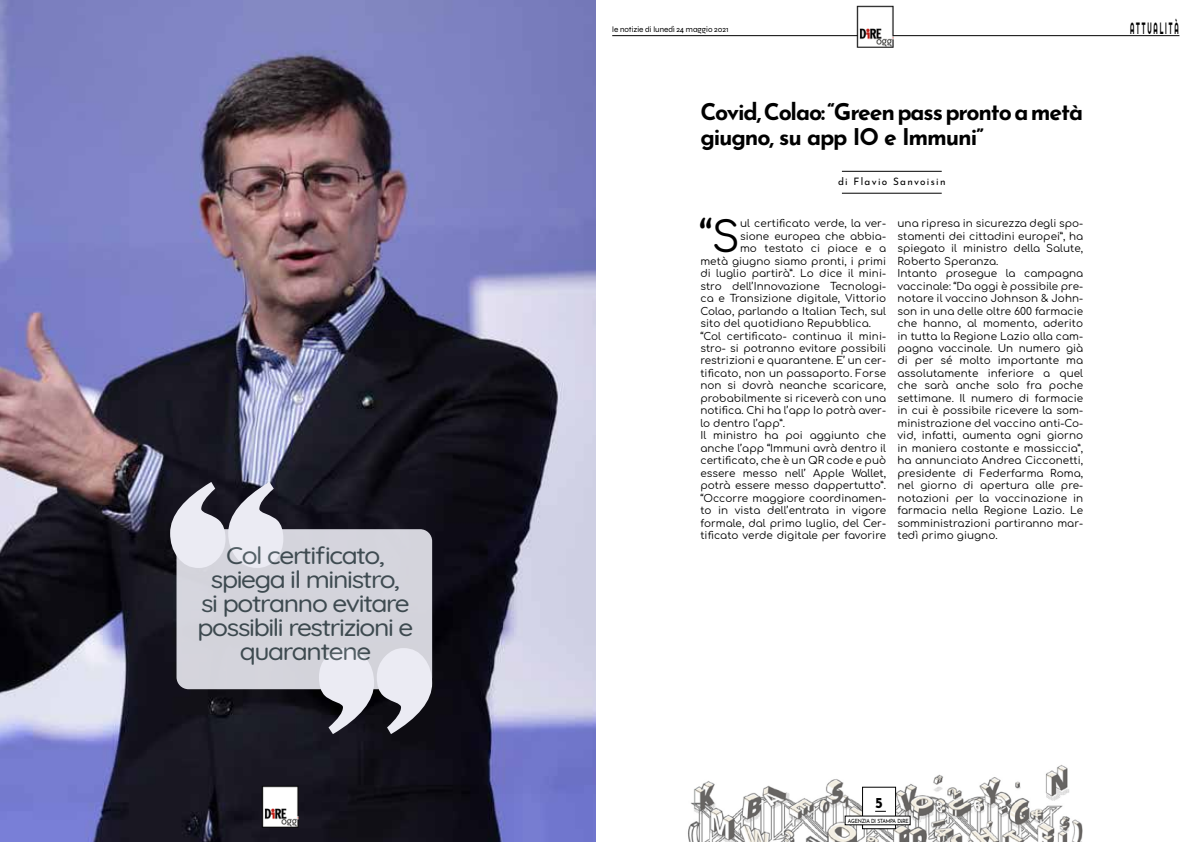
<style>
.page{position:relative;width:1191px;height:842px;background:#fff}
.page>*{position:absolute;margin:0;border:0;box-sizing:border-box;transform-origin:0 0}
.t1{font:42.4px "Comfortaa";color:#000}
.t2{font:300 24px/24px "Quicksand";letter-spacing:-.05em;color:#445258;text-align:center;scale:1.1 1}
.t3{font:700 23px/25px "Josefin Sans";letter-spacing:-.05em;color:#000}
.t4{font:16.4px "Righteous";letter-spacing:.29em;color:#000;scale:.39 1}
.t5{font:700 15px "Josefin Sans";color:#000}
.t6{font:10.4px/12.5px "Comfortaa";letter-spacing:.005em;color:#000}
.t7{font:10.2px "Josefin Sans";letter-spacing:.13em;color:#000}
.t8{font:8px "Syne";color:#000}
.t9{font:5.7px "Josefin Sans";letter-spacing:-.04em;color:#000;scale:.88 1}
.s1{font-weight:700}
</style>
<div class="page">
<img style="left:688px;top:765px;width:395px;height:77px">
<hr style="left:842px;top:193px;width:99px;height:1px;background:#000">
<hr style="left:842px;top:171px;width:99px;height:1px;background:#000">
<img style="left:0;top:0;width:595px;height:842px">
<svg style="left:170px;top:482px;width:113px;height:86px;background:#7b7a84"></svg>
<svg style="left:319px;top:680px;width:113px;height:54px;background:#717077"></svg>
<svg style="left:176px;top:529px;width:256px;height:160px;background:#d7d7de"></svg>
<hr style="left:612px;top:35px;width:567px;height:1px;background:#000">
<div style="left:862px;top:787px;width:34px;height:42px;background:#fff;border:1px solid #000"></div>
<div style="left:845px;top:816px;width:65px;height:9px;background:#fff"></div>
<img style="left:842px;top:5px;width:74px;height:42px">
<img style="left:247px;top:784px;width:73px;height:43px">
<h2 class="t2" style="left:197px;top:541px;width:198px">Col certificato, spiega il ministro,<br>si potranno evitare possibili restrizioni e quarantene</h2>
<p class="t8" style="left:612px;top:24px;width:118px">le notizie di lunedì 24 maggio 2021</p>
<h3 class="t3" style="left:700px;top:97px;width:384px">Covid, Colao: “Green pass pronto a metà giugno, su app IO e Immuni”</h3>
<p class="t7" style="left:838px;top:173px;width:109px">di Flavio Sanvoisin</p>
<h1 class="t1" style="left:699px;top:199px;width:42px">“S</h1>
<p class="t6" style="left:740px;top:216px;width:148px">ul certificato verde, la ver-</p>
<p class="t6" style="left:740px;top:228px;width:148px">sione europea che abbia-</p>
<p class="t6" style="left:740px;top:241px;width:148px">mo testato ci piace e a</p>
<p class="t6" style="left:700px;top:253px;width:187px">metà giugno siamo pronti, i primi</p>
<p class="t6" style="left:700px;top:266px;width:187px">di luglio partirà”. Lo dice il mini-</p>
<p class="t6" style="left:700px;top:278px;width:187px">stro dell’Innovazione Tecnologi-</p>
<p class="t6" style="left:700px;top:291px;width:187px">ca e Transizione digitale, Vittorio</p>
<p class="t6" style="left:700px;top:303px;width:187px">Colao, parlando a Italian Tech, sul</p>
<p class="t6" style="left:700px;top:316px;width:172px">sito del quotidiano Repubblica.</p>
<p class="t6" style="left:700px;top:328px;width:187px">“Col certificato- continua il mini-</p>
<p class="t6" style="left:700px;top:341px;width:187px">stro- si potranno evitare possibili</p>
<p class="t6" style="left:700px;top:353px;width:187px">restrizioni e quarantene. E’ un cer-</p>
<p class="t6" style="left:700px;top:366px;width:187px">tificato, non un passaporto. Forse</p>
<p class="t6" style="left:700px;top:378px;width:187px">non si dovrà neanche scaricare,</p>
<p class="t6" style="left:700px;top:391px;width:187px">probabilmente si riceverà con una</p>
<p class="t6" style="left:700px;top:403px;width:187px">notifica. Chi ha l’app Io potrà aver-</p>
<p class="t6" style="left:700px;top:416px;width:86px">lo dentro l’app”.</p>
<p class="t6" style="left:700px;top:428px;width:187px">Il ministro ha poi aggiunto che</p>
<p class="t6" style="left:700px;top:440px;width:187px">anche l’app “Immuni avrà dentro il</p>
<p class="t6" style="left:700px;top:453px;width:187px">certificato, che è un QR code e può</p>
<p class="t6" style="left:700px;top:465px;width:187px">essere messo nell’ Apple Wallet,</p>
<p class="t6" style="left:700px;top:478px;width:187px">potrà essere messo dappertutto”.</p>
<p class="t6" style="left:700px;top:490px;width:187px">“Occorre maggiore coordinamen-</p>
<p class="t6" style="left:700px;top:503px;width:187px">to in vista dell’entrata in vigore</p>
<p class="t6" style="left:700px;top:515px;width:187px">formale, dal primo luglio, del Cer-</p>
<p class="t6" style="left:700px;top:528px;width:187px">tificato verde digitale per favorire</p>
<p class="t6" style="left:897px;top:216px;width:187px">una ripresa in sicurezza degli spo&shy;stamenti dei cittadini europei”, ha spiegato il ministro della Salute,<br>Roberto Speranza.<br>Intanto prosegue la campagna vaccinale: “Da oggi è possibile pre&shy;notare il vaccino Johnson &amp; John&shy;son in una delle oltre 600 farmacie che hanno, al momento, aderito in tutta la Regione Lazio alla cam&shy;pagna vaccinale. Un numero già di per sé molto importante ma assolutamente inferiore a quel che sarà anche solo fra poche settimane. Il numero di farmacie in cui è possibile ricevere la som&shy;ministrazione del vaccino anti-Co&shy;vid, infatti, aumenta ogni giorno in maniera costante e massiccia”, ha annunciato Andrea Cicconetti, presidente di Federfarma Roma, nel giorno di apertura alle pre&shy;notazioni per la vaccinazione in farmacia nella Regione Lazio. Le somministrazioni partiranno mar&shy;tedì primo giugno.</p>
<h3 class="t4" style="left:1130px;top:17px;width:126px">ATTUALITÀ</h3>
<h3 class="t5" style="left:875px;top:792px;width:9px">5</h3>
<p class="t9" style="left:848px;top:816px;width:71px">AGENZIA DI STAMPA D<span class="s1">i</span>RE</p>
</div>
